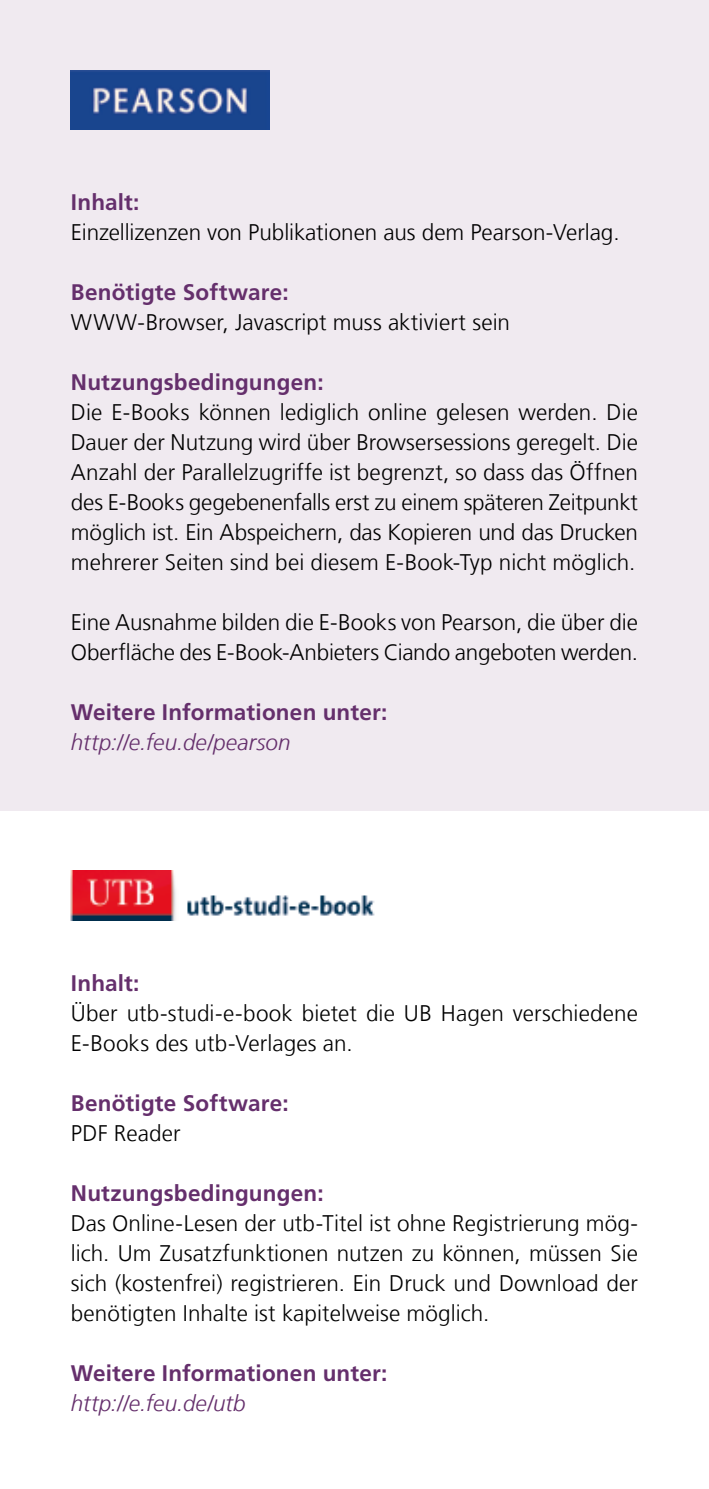
<style>
.page{position:relative;width:709px;height:1489px;background:#fff}
.page>*{position:absolute;margin:0;border:0;box-sizing:border-box;transform-origin:0 0}
.t1{font:300 22.5px/30px "Frutiger LT Com";color:#000;text-align:justify}
.t2{font:700 22.5px "Frutiger LT Com";letter-spacing:.01em;color:#652f6c}
.t3{font:italic 300 22.5px "Frutiger LT Com";letter-spacing:.005em;color:#652f6c}
</style>
<div class="page">
<div style="left:0;top:0;width:709px;height:810px;background:#f0eaf0"></div>
<img style="left:71px;top:71px;width:198px;height:59px">
<img style="left:71px;top:870px;width:304px;height:50px">
<p class="t2" style="left:71px;top:189px;width:70px">Inhalt:</p>
<p class="t1" style="left:71px;top:217px;width:550px">Einzellizenzen von Publikationen aus dem Pearson-Verlag.</p>
<p class="t2" style="left:71px;top:279px;width:219px">Benötigte Software:</p>
<p class="t1" style="left:71px;top:307px;width:441px">WWW-Browser, Javascript muss aktiviert sein</p>
<p class="t2" style="left:71px;top:369px;width:254px">Nutzungsbedingungen:</p>
<p class="t1" style="left:71px;top:397px;width:569px">Die E-Books können lediglich online gelesen werden. Die Dauer der Nutzung wird über Browsersessions geregelt. Die Anzahl der Parallelzugriffe ist begrenzt, so dass das Öffnen des E-Books gegebenenfalls erst zu einem späteren Zeitpunkt möglich ist. Ein Abspeichern, das Kopieren und das Drucken mehrerer Seiten sind bei diesem E-Book-Typ nicht möglich.</p>
<p class="t1" style="left:71px;top:607px;width:568px">Eine Ausnahme bilden die E-Books von Pearson, die über die<br>Oberfläche des E-Book-Anbieters Ciando angeboten werden.</p>
<p class="t2" style="left:71px;top:699px;width:318px">Weitere Informationen unter:</p>
<p class="t3" style="left:71px;top:729px;width:221px">http://e.feu.de/pearson</p>
<p class="t2" style="left:71px;top:969px;width:70px">Inhalt:</p>
<p class="t1" style="left:71px;top:997px;width:568px">Über utb-studi-e-book bietet die UB Hagen verschiedene<br>E-Books des utb-Verlages an.</p>
<p class="t2" style="left:71px;top:1089px;width:219px">Benötigte Software:</p>
<p class="t1" style="left:71px;top:1117px;width:111px">PDF Reader</p>
<p class="t2" style="left:71px;top:1179px;width:254px">Nutzungsbedingungen:</p>
<p class="t1" style="left:71px;top:1207px;width:568px">Das Online-Lesen der utb-Titel ist ohne Registrierung mög&shy;lich. Um Zusatzfunktionen nutzen zu können, müssen Sie sich (kostenfrei) registrieren. Ein Druck und Download der benötigten Inhalte ist kapitelweise möglich.</p>
<p class="t2" style="left:71px;top:1359px;width:318px">Weitere Informationen unter:</p>
<p class="t3" style="left:71px;top:1389px;width:176px">http://e.feu.de/utb</p>
</div>
